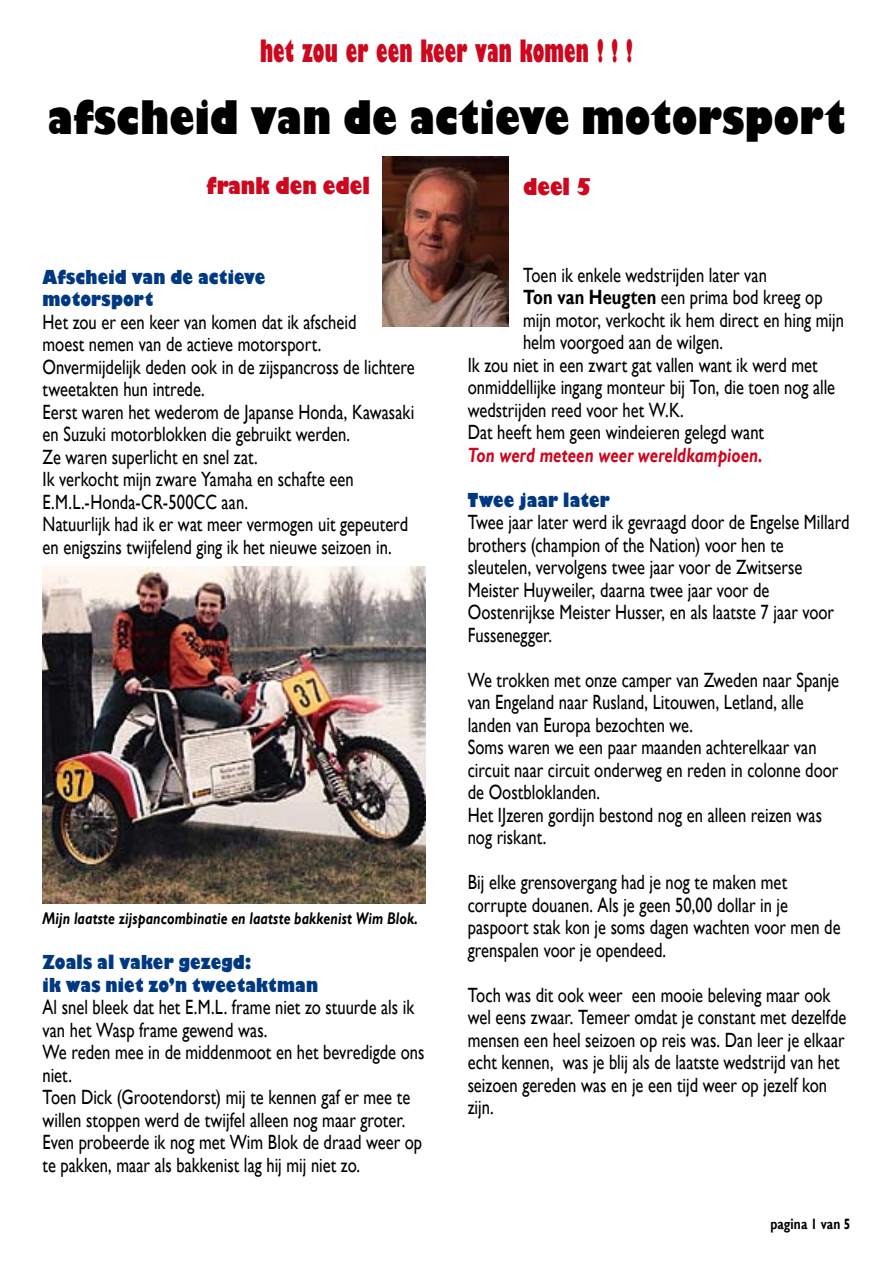
<style>
.page{position:relative;width:893px;height:1263px;background:#fff}
.page>*{position:absolute;margin:0;border:0;box-sizing:border-box;transform-origin:0 0}
.t1{font:800 45px "Gill Sans";letter-spacing:.005em;color:#000;scale:.8 1}
.t2{font:800 condensed 30px "Gill Sans";letter-spacing:.005em;color:#cc071e;scale:.8 1}
.t3{font:800 22.5px "Gill Sans";color:#cc071e;scale:.8 1}
.t4{font:20.7px/22.5px "Gill Sans";color:#000;scale:.8 1}
.t5{font:italic 700 20.7px "Gill Sans";color:#cc071e;scale:.8 1}
.t6{font:800 18.75px/22.5px "Gill Sans";letter-spacing:.01em;color:#003882;scale:.8 1}
.t7{font:italic 700 16.8px "Gill Sans";letter-spacing:.01em;color:#000;scale:.8 1}
.t8{font:700 15px "Gill Sans";letter-spacing:.01em;color:#000;scale:.8 1}
.s1{font-weight:700}
</style>
<div class="page">
<img style="left:383px;top:156px;width:126px;height:170px">
<img style="left:43px;top:567px;width:382px;height:337px">
<h2 class="t2" style="left:260px;top:32px;width:467px">het zou er een keer van komen ! ! !</h2>
<h1 class="t1" style="left:48px;top:89px;width:998px">afscheid van de actieve motorsport</h1>
<p class="t3" style="left:207px;top:172px;width:206px">frank den edel</p>
<p class="t3" style="left:523px;top:172px;width:87px">deel 5</p>
<p class="t6" style="left:43px;top:267px;width:280px">Afscheid van de actieve motorsport</p>
<p class="t4" style="left:43px;top:311px;width:467px">Het zou er een keer van komen dat ik afscheid<br>moest nemen van de actieve motorsport.<br>Onvermijdelijk deden ook in de zijspancross de lichtere tweetakten hun intrede.<br>Eerst waren het wederom de Japanse Honda, Kawasaki en Suzuki motorblokken die gebruikt werden.<br>Ze waren superlicht en snel zat.<br>Ik verkocht mijn zware Yamaha en schafte een E.M.L.-Honda-CR-500CC aan.<br>Natuurlijk had ik er wat meer vermogen uit gepeuterd en enigszins twijfelend ging ik het nieuwe seizoen in.</p>
<p class="t7" style="left:43px;top:909px;width:471px">Mijn laatste zijspancombinatie en laatste bakkenist Wim Blok.</p>
<p class="t6" style="left:43px;top:952px;width:346px">Zoals al vaker gezegd:<br>ik was niet zo’n tweetaktman</p>
<p class="t4" style="left:43px;top:996px;width:479px">Al snel bleek dat het E.M.L. frame niet zo stuurde als ik van het Wasp frame gewend was.<br>We reden mee in de middenmoot en het bevredigde ons niet.<br>Toen Dick (Grootendorst) mij te kennen gaf er mee te willen stoppen werd de twijfel alleen nog maar groter.<br>Even probeerde ik nog met Wim Blok de draad weer op te pakken, maar als bakkenist lag hij mij niet zo.</p>
<p class="t4" style="left:523px;top:264px;width:306px">Toen ik enkele wedstrijden later van</p>
<p class="t4" style="left:523px;top:286px;width:376px"><span class="s1">Ton van Heugten</span> een prima bod kreeg op</p>
<p class="t4" style="left:523px;top:309px;width:403px">mijn motor, verkocht ik hem direct en hing mijn</p>
<p class="t4" style="left:523px;top:331px;width:251px">helm voorgoed aan de wilgen.</p>
<p class="t4" style="left:468px;top:354px;width:439px">Ik zou niet in een zwart gat vallen want ik werd met</p>
<p class="t4" style="left:468px;top:376px;width:461px">onmiddellijke ingang monteur bij Ton, die toen nog alle</p>
<p class="t4" style="left:468px;top:399px;width:272px">wedstrijden reed voor het W.K.</p>
<p class="t4" style="left:468px;top:421px;width:372px">Dat heeft hem geen windeieren gelegd want</p>
<p class="t5" style="left:468px;top:443px;width:370px">Ton werd meteen weer wereldkampioen.</p>
<p class="t6" style="left:468px;top:490px;width:179px">Twee jaar later</p>
<p class="t4" style="left:468px;top:511px;width:479px">Twee jaar later werd ik gevraagd door de Engelse Millard brothers (champion of the Nation) voor hen te sleutelen, vervolgens twee jaar voor de Zwitserse Meister Huyweiler, daarna twee jaar voor de Oostenrijkse Meister Husser, en als laatste 7 jaar voor Fussenegger.</p>
<p class="t4" style="left:468px;top:669px;width:466px">We trokken met onze camper van Zweden naar Spanje van Engeland naar Rusland, Litouwen, Letland, alle landen van Europa bezochten we.<br>Soms waren we een paar maanden achterelkaar van circuit naar circuit onderweg en reden in colonne door de Oostbloklanden.<br>Het IJzeren gordijn bestond nog en alleen reizen was nog riskant.</p>
<p class="t4" style="left:468px;top:871px;width:468px">Bij elke grensovergang had je nog te maken met corrupte douanen. Als je geen 50,00 dollar in je paspoort stak kon je soms dagen wachten voor men de grenspalen voor je opendeed.</p>
<p class="t4" style="left:468px;top:984px;width:475px">Toch was dit ook weer een mooie beleving maar ook wel eens zwaar. Temeer omdat je constant met dezelfde mensen een heel seizoen op reis was. Dan leer je elkaar echt kennen, was je blij als de laatste wedstrijd van het seizoen gereden was en je een tijd weer op jezelf kon zijn.</p>
<p class="t8" style="left:770px;top:1215px;width:102px">pagina 1 van 5</p>
</div>
